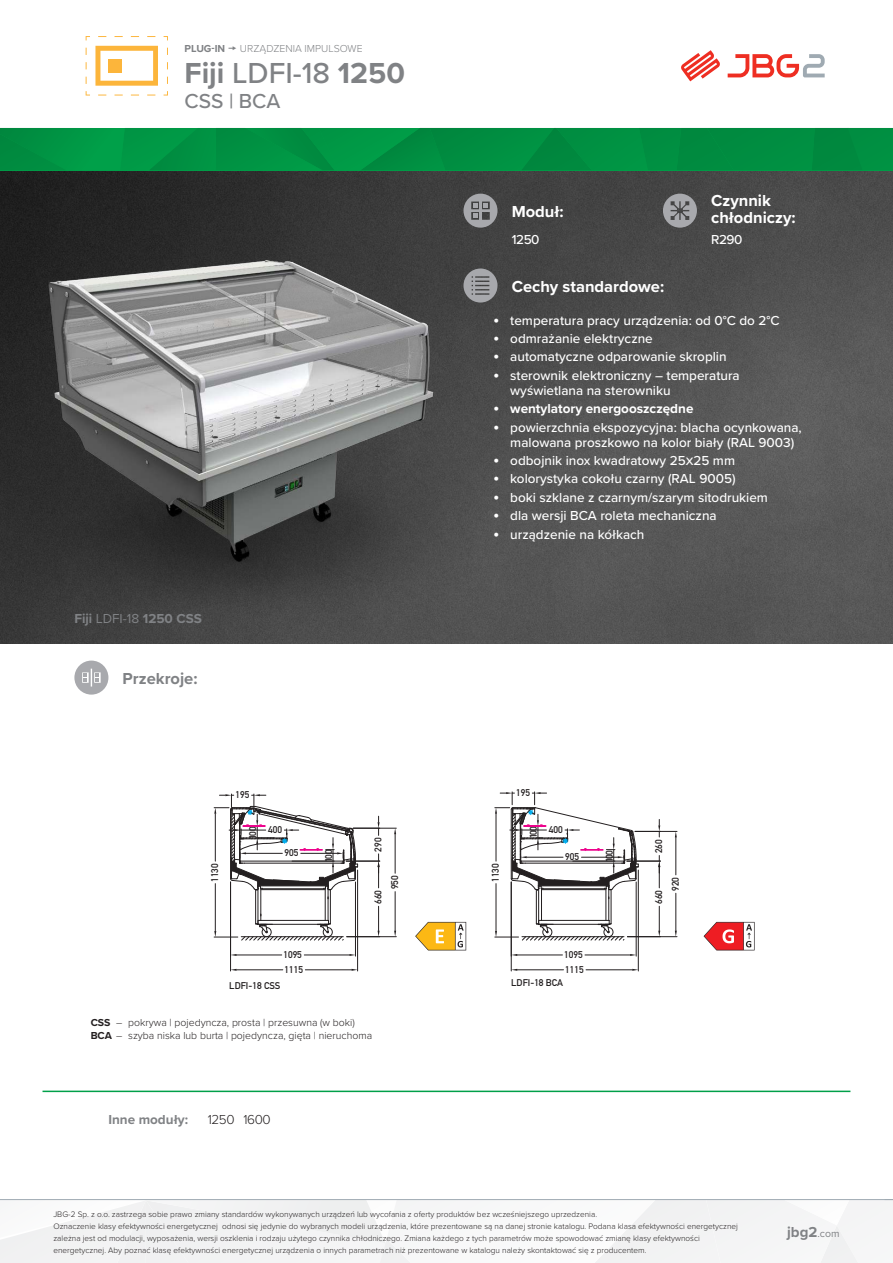
<style>
.page{position:relative;width:893px;height:1263px;background:#fff}
.page>*{position:absolute;margin:0;border:0;box-sizing:border-box;transform-origin:0 0}
.Naglowek_-_standard{font:700 30px "Proxima Nova";color:#808285}
.Nagłówek_oszklenie{font:500 21px "Proxima Nova";color:#808285}
.t1{font:700 16.5px/16.8px "Proxima Nova";color:#fff}
.t2{font:700 16.5px "Proxima Nova";color:#808285}
.t3{font:700 15px "Proxima Nova";color:#808285}
.Lista_pozioma{font:500 13.5px/15px "Proxima Nova";color:#fff}
.Podpis_urządzenia{font:700 13.5px "Proxima Nova";color:#808285}
.t4{font:700 13.5px "Proxima Nova";color:#fff}
.Lista_pozioma_black{font:300 13.5px "Proxima Nova";letter-spacing:-.03em;color:#231f20}
.Legenda_oszklenia{font:300 10.5px "Proxima Nova";color:#231f20}
.t5{font:300 10.5px "Proxima Nova";color:#808285}
.t6{font:700 10.5px "Proxima Nova";color:#808285}
.t7{font:9.6px/16.5px "DIN Mittelschrift Std";color:#231f20}
.t8{font:300 8.25px/12px "Proxima Nova";color:#231f20}
.s1{font-weight:500}
.s2{font-weight:400}
.s3{font-weight:700}
.s4{font-size:18px}
.s5{font-weight:500;font-size:18px}
.s6{font-weight:400;font-size:10.5px}
</style>
<div class="page">
<img style="left:0;top:171px;width:893px;height:472px">
<div style="left:0;top:1200px;width:893px;height:63px;background:#f4f4f5"></div>
<svg style="left:86px;top:46px;width:72px;height:50px"></svg>
<div style="left:108px;top:59px;width:14px;height:14px;background:#fcb53b"></div>
<hr style="left:0;top:1199px;width:893px;height:1px;background:#9faab2">
<svg style="left:0;top:128px;width:893px;height:42px;background:#009042"></svg>
<svg style="left:74px;top:661px;width:34px;height:34px"></svg>
<svg style="left:663px;top:194px;width:34px;height:34px"></svg>
<hr style="left:43px;top:1090px;width:807px;height:2px;background:#00a049">
<svg style="left:658px;top:906px;width:2px;height:30px"></svg>
<hr style="left:627px;top:936px;width:50px;height:1px;background:#231f20">
<hr style="left:635px;top:831px;width:42px;height:1px;background:#231f20">
<hr style="left:676px;top:893px;width:1px;height:38px;background:#231f20">
<hr style="left:676px;top:837px;width:1px;height:38px;background:#231f20">
<svg style="left:675px;top:931px;width:2px;height:6px"></svg>
<hr style="left:496px;top:883px;width:1px;height:48px;background:#231f20">
<hr style="left:511px;top:882px;width:1px;height:89px;background:#231f20">
<hr style="left:638px;top:870px;width:1px;height:101px;background:#231f20">
<hr style="left:517px;top:969px;width:46px;height:1px;background:#231f20">
<hr style="left:586px;top:969px;width:46px;height:1px;background:#231f20">
<svg style="left:632px;top:969px;width:6px;height:2px"></svg>
<hr style="left:636px;top:882px;width:1px;height:74px;background:#231f20">
<hr style="left:585px;top:955px;width:45px;height:1px;background:#231f20">
<hr style="left:517px;top:955px;width:45px;height:1px;background:#231f20">
<svg style="left:630px;top:954px;width:6px;height:2px"></svg>
<svg style="left:511px;top:954px;width:6px;height:2px"></svg>
<hr style="left:536px;top:890px;width:1px;height:34px;background:#231f20">
<hr style="left:611px;top:890px;width:1px;height:34px;background:#231f20">
<hr style="left:608px;top:888px;width:1px;height:32px;background:#231f20">
<hr style="left:605px;top:888px;width:1px;height:32px;background:#231f20">
<hr style="left:541px;top:888px;width:1px;height:32px;background:#231f20">
<hr style="left:538px;top:888px;width:1px;height:36px;background:#231f20">
<svg style="left:495px;top:914px;width:129px;height:26px"></svg>
<svg style="left:495px;top:792px;width:165px;height:99px"></svg>
<svg style="left:378px;top:906px;width:2px;height:30px"></svg>
<hr style="left:230px;top:882px;width:1px;height:89px;background:#231f20">
<hr style="left:357px;top:870px;width:1px;height:101px;background:#231f20">
<hr style="left:237px;top:969px;width:46px;height:1px;background:#231f20">
<hr style="left:305px;top:969px;width:47px;height:1px;background:#231f20">
<svg style="left:231px;top:969px;width:6px;height:2px"></svg>
<hr style="left:347px;top:936px;width:49px;height:1px;background:#231f20">
<hr style="left:353px;top:828px;width:43px;height:1px;background:#231f20">
<hr style="left:395px;top:892px;width:1px;height:39px;background:#231f20">
<hr style="left:395px;top:834px;width:1px;height:39px;background:#231f20">
<svg style="left:394px;top:931px;width:2px;height:6px"></svg>
<svg style="left:394px;top:828px;width:2px;height:6px"></svg>
<hr style="left:215px;top:883px;width:1px;height:48px;background:#231f20">
<hr style="left:355px;top:882px;width:1px;height:74px;background:#231f20">
<hr style="left:304px;top:955px;width:45px;height:1px;background:#231f20">
<hr style="left:237px;top:955px;width:45px;height:1px;background:#231f20">
<svg style="left:349px;top:954px;width:6px;height:2px"></svg>
<svg style="left:231px;top:954px;width:6px;height:2px"></svg>
<hr style="left:255px;top:890px;width:1px;height:34px;background:#231f20">
<hr style="left:330px;top:890px;width:1px;height:34px;background:#231f20">
<hr style="left:328px;top:888px;width:1px;height:32px;background:#231f20">
<hr style="left:325px;top:888px;width:1px;height:32px;background:#231f20">
<hr style="left:260px;top:888px;width:1px;height:32px;background:#231f20">
<hr style="left:258px;top:888px;width:1px;height:36px;background:#231f20">
<svg style="left:214px;top:914px;width:130px;height:26px"></svg>
<svg style="left:214px;top:794px;width:166px;height:97px"></svg>
<img style="left:0;top:181px;width:555px;height:459px">
<svg style="left:681px;top:50px;width:39px;height:31px"></svg>
<svg style="left:728px;top:54px;width:97px;height:23px"></svg>
<svg style="left:704px;top:922px;width:51px;height:28px"></svg>
<svg style="left:415px;top:922px;width:51px;height:28px"></svg>
<p class="t6" style="left:185px;top:41px;width:42px">PLUG-IN</p>
<p class="t5" style="left:240px;top:41px;width:124px">URZĄDZENIA IMPULSOWE</p>
<p class="Naglowek_-_standard" style="left:185px;top:50px;width:222px">Fiji <span class="s1">LDFI-18</span> 1250</p>
<p class="Nagłówek_oszklenie" style="left:185px;top:85px;width:97px">CSS | BCA</p>
<p class="Podpis_urządzenia" style="left:74px;top:609px;width:129px">Fiji <span class="s2">LDFI-18</span> 1250 CSS</p>
<h3 class="t2" style="left:123px;top:666px;width:76px">Przekroje:</h3>
<p class="t7" style="left:207px;top:882px;width:20px;rotate:-90deg">1130</p>
<p class="t7" style="left:235px;top:787px;width:15px">195</p>
<p class="t7" style="left:244px;top:838px;width:13px;rotate:-90deg">100</p>
<p class="t7" style="left:268px;top:821px;width:15px">400</p>
<p class="t7" style="left:285px;top:845px;width:15px">905</p>
<p class="t7" style="left:320px;top:862px;width:13px;rotate:-90deg">100</p>
<p class="t7" style="left:370px;top:851px;width:15px;rotate:-90deg">290</p>
<p class="t7" style="left:370px;top:904px;width:15px;rotate:-90deg">660</p>
<p class="t7" style="left:386px;top:889px;width:15px;rotate:-90deg">950</p>
<p class="t7" style="left:283px;top:946px;width:20px">1095</p>
<p class="t7" style="left:284px;top:961px;width:20px">1115</p>
<p class="t7" style="left:229px;top:977px;width:53px">LDFI-18 CSS</p>
<p class="Legenda_oszklenia" style="left:91px;top:1015px;width:266px"><span class="s3">CSS</span> – pokrywa | pojedyncza, prosta | przesuwna (w boki)</p>
<p class="Legenda_oszklenia" style="left:91px;top:1028px;width:283px"><span class="s3">BCA</span> – szyba niska lub burta | pojedyncza, gięta | nieruchoma</p>
<h3 class="Podpis_urządzenia" style="left:108px;top:1109px;width:81px">Inne moduły:</h3>
<p class="Lista_pozioma_black" style="left:208px;top:1109px;width:64px">1250 1600</p>
<h3 class="t1" style="left:512px;top:203px;width:54px">Moduł:</h3>
<h3 class="t1" style="left:711px;top:192px;width:86px">Czynnik chłodniczy:</h3>
<p class="Lista_pozioma" style="left:512px;top:232px;width:29px">1250</p>
<p class="Lista_pozioma" style="left:711px;top:232px;width:33px">R290</p>
<h3 class="t1" style="left:512px;top:278px;width:154px">Cechy standardowe:</h3>
<p class="Lista_pozioma" style="left:493px;top:312px;width:288px"><span class="s4">•</span> temperatura pracy urządzenia: od 0°C do 2°C</p>
<p class="Lista_pozioma" style="left:493px;top:330px;width:161px"><span class="s4">•</span> odmrażanie elektryczne</p>
<p class="Lista_pozioma" style="left:493px;top:349px;width:235px"><span class="s4">•</span> automatyczne odparowanie skroplin</p>
<p class="Lista_pozioma" style="left:510px;top:367px;width:231px;text-indent:-17px"><span class="s4">•</span> sterownik elektroniczny – temperatura wyświetlana na sterowniku</p>
<p class="t4" style="left:493px;top:399px;width:202px"><span class="s5">•</span> wentylatory energooszczędne</p>
<p class="Lista_pozioma" style="left:510px;top:419px;width:293px;text-indent:-17px"><span class="s4">•</span> powierzchnia ekspozycyjna: blacha ocynkowana, malowana proszkowo na kolor biały (RAL 9003)</p>
<p class="Lista_pozioma" style="left:493px;top:452px;width:243px"><span class="s4">•</span> odbojnik inox kwadratowy 25x25 mm</p>
<p class="Lista_pozioma" style="left:493px;top:471px;width:244px"><span class="s4">•</span> kolorystyka cokołu czarny (RAL 9005)</p>
<p class="Lista_pozioma" style="left:493px;top:489px;width:276px"><span class="s4">•</span> boki szklane z czarnym/szarym sitodrukiem</p>
<p class="Lista_pozioma" style="left:493px;top:508px;width:225px"><span class="s4">•</span> dla wersji BCA roleta mechaniczna</p>
<p class="Lista_pozioma" style="left:493px;top:526px;width:153px"><span class="s4">•</span> urządzenie na kółkach</p>
<p class="t7" style="left:487px;top:882px;width:20px;rotate:-90deg">1130</p>
<p class="t7" style="left:516px;top:784px;width:15px">195</p>
<p class="t7" style="left:525px;top:838px;width:13px;rotate:-90deg">100</p>
<p class="t7" style="left:549px;top:821px;width:15px">400</p>
<p class="t7" style="left:565px;top:848px;width:15px">905</p>
<p class="t7" style="left:601px;top:862px;width:13px;rotate:-90deg">100</p>
<p class="t7" style="left:564px;top:946px;width:20px">1095</p>
<p class="t7" style="left:565px;top:961px;width:20px">1115</p>
<p class="t7" style="left:511px;top:975px;width:53px">LDFI-18 BCA</p>
<p class="t7" style="left:651px;top:853px;width:15px;rotate:-90deg">260</p>
<p class="t7" style="left:651px;top:891px;width:15px;text-indent:-13px;rotate:-90deg">660<br>920</p>
<p class="t8" style="left:53px;top:1208px;width:686px">JBG-2 Sp. z o.o. zastrzega sobie prawo zmiany standardów wykonywanych urządzeń lub wycofania z oferty produktów bez wcześniejszego uprzedzenia.<br>Oznaczenie klasy efektywności energetycznej odnosi się jedynie do wybranych modeli urządzenia, które prezentowane są na danej stronie katalogu. Podana klasa efektywności energetycznej zależna jest od modulacji, wyposażenia, wersji oszklenia i rodzaju użytego czynnika chłodniczego. Zmiana każdego z tych parametrów może spowodować zmianę klasy efektywności energetycznej. Aby poznać klasę efektywności energetycznej urządzenia o innych parametrach niż prezentowane w katalogu należy skontaktować się z producentem.</p>
<h3 class="t3" style="left:787px;top:1221px;width:54px">jbg2<span class="s6">.com</span></h3>
</div>
